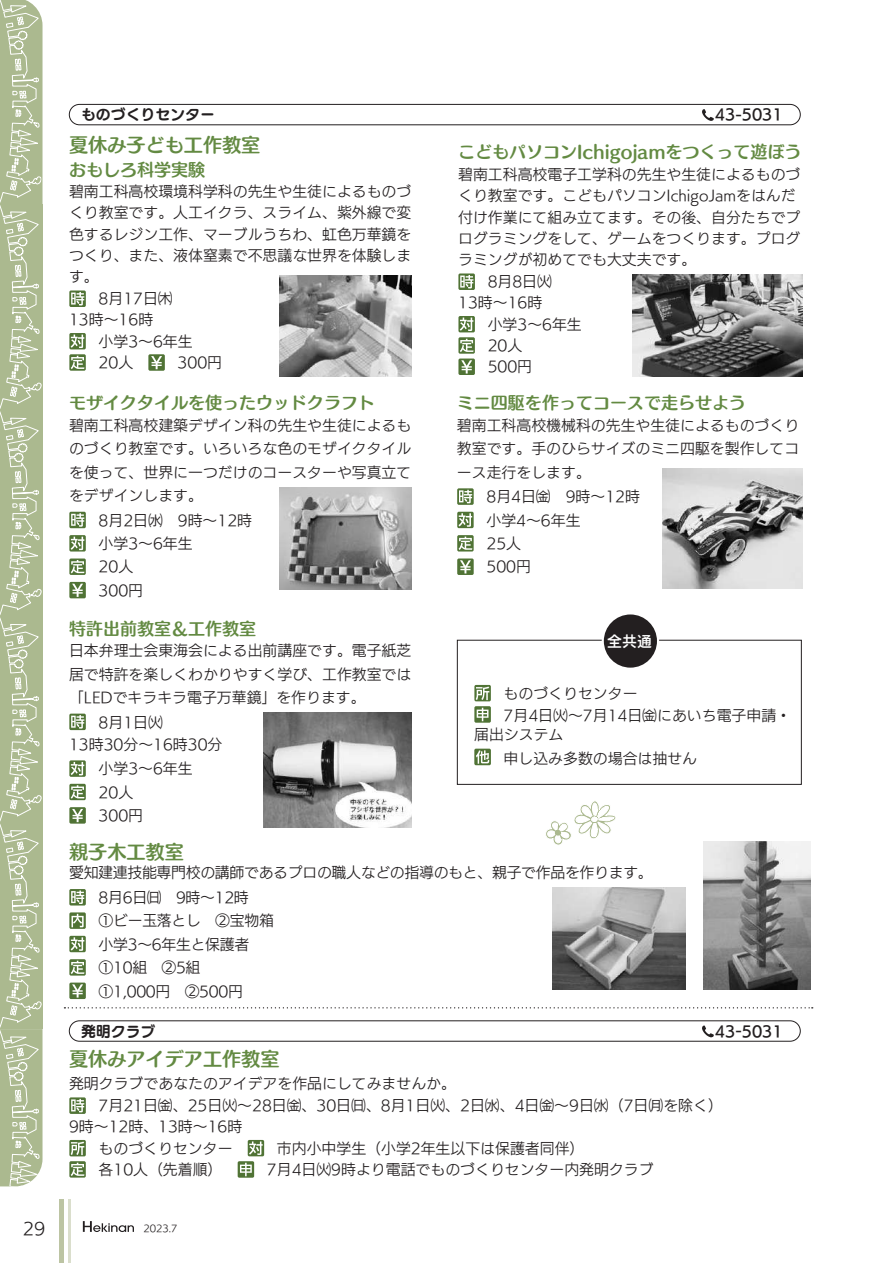
<style>
.page{position:relative;width:893px;height:1263px;background:#fff}
.page>*{position:absolute;margin:0;border:0;box-sizing:border-box;transform-origin:0 0}
.t1{font:19.2px "Humming Std B";color:#638a42}
.t2{font:16.95px "Humming Std B";color:#638a42}
.t3{font:16.95px "UD Kakugo Small Pr 6 R";color:#231f20}
.t4{font:14.85px/22.4px "UD Kakugo Small Pr 6 R";color:#231f20}
.t5{font:14.85px/23.5px "UD Kakugo Small Pr 6 R";letter-spacing:-.02em;color:#231f20}
.t6{font:14.85px "UD Marugo Small Pr 6 B";color:#231f20}
.t7{font:14.85px "UD Kakugo Small Pr 6 DB";color:#231f20}
.t8{font:14.85px "UD Kakugo Small Pr 6 DB";color:#fff}
.t9{font:9.6px "UD Kakugo Small Pr 6 R";color:#231f20}
.s1{font-family:"UD Kakugo Small Pr 6 N DB"}
</style>
<div class="page">
<svg style="left:0;top:0;width:43px;height:1186px;background:#b6c29e"></svg>
<svg style="left:702px;top:1025px;width:12px;height:12px"></svg>
<div style="left:69px;top:1020px;width:731px;height:21px;border:1px solid #231f20;border-radius:10px"></div>
<svg style="left:702px;top:109px;width:12px;height:12px"></svg>
<div style="left:69px;top:104px;width:731px;height:21px;border:1px solid #231f20;border-radius:10px"></div>
<svg style="left:69px;top:1097px;width:17px;height:17px"></svg>
<svg style="left:71px;top:1099px;width:13px;height:13px"></svg>
<svg style="left:69px;top:1140px;width:17px;height:16px"></svg>
<svg style="left:71px;top:1141px;width:13px;height:14px"></svg>
<div style="left:248px;top:1140px;width:16px;height:16px;background:#507335;border-radius:2px"></div>
<svg style="left:249px;top:1141px;width:14px;height:14px"></svg>
<div style="left:69px;top:1161px;width:17px;height:16px;background:#507335;border-radius:2px"></div>
<svg style="left:71px;top:1163px;width:13px;height:13px"></svg>
<div style="left:238px;top:1161px;width:16px;height:17px;background:#507335;border-radius:2px"></div>
<svg style="left:240px;top:1163px;width:12px;height:13px"></svg>
<div style="left:69px;top:290px;width:17px;height:17px;background:#507335;border-radius:2px"></div>
<svg style="left:71px;top:292px;width:13px;height:13px"></svg>
<svg style="left:69px;top:333px;width:17px;height:16px"></svg>
<svg style="left:71px;top:335px;width:13px;height:13px"></svg>
<div style="left:69px;top:354px;width:17px;height:17px;background:#507335;border-radius:2px"></div>
<svg style="left:71px;top:356px;width:13px;height:13px"></svg>
<div style="left:148px;top:354px;width:17px;height:17px;background:#507335;border-radius:2px"></div>
<svg style="left:151px;top:356px;width:11px;height:13px"></svg>
<div style="left:458px;top:273px;width:17px;height:17px;background:#507335;border-radius:2px"></div>
<svg style="left:460px;top:275px;width:13px;height:13px"></svg>
<svg style="left:458px;top:316px;width:17px;height:16px"></svg>
<svg style="left:460px;top:318px;width:13px;height:13px"></svg>
<div style="left:458px;top:337px;width:17px;height:17px;background:#507335;border-radius:2px"></div>
<svg style="left:460px;top:339px;width:14px;height:13px"></svg>
<div style="left:458px;top:358px;width:17px;height:17px;background:#507335;border-radius:2px"></div>
<svg style="left:461px;top:360px;width:11px;height:13px"></svg>
<div style="left:69px;top:512px;width:17px;height:16px;background:#507335;border-radius:2px"></div>
<svg style="left:71px;top:513px;width:13px;height:14px"></svg>
<svg style="left:69px;top:535px;width:17px;height:16px"></svg>
<svg style="left:71px;top:537px;width:13px;height:13px"></svg>
<svg style="left:69px;top:558px;width:17px;height:17px"></svg>
<svg style="left:71px;top:560px;width:13px;height:13px"></svg>
<div style="left:69px;top:582px;width:17px;height:16px;background:#507335;border-radius:2px"></div>
<svg style="left:72px;top:584px;width:11px;height:13px"></svg>
<svg style="left:69px;top:714px;width:17px;height:16px"></svg>
<svg style="left:71px;top:715px;width:13px;height:13px"></svg>
<svg style="left:69px;top:760px;width:17px;height:17px"></svg>
<svg style="left:71px;top:762px;width:13px;height:13px"></svg>
<div style="left:69px;top:784px;width:17px;height:16px;background:#507335;border-radius:2px"></div>
<svg style="left:71px;top:785px;width:13px;height:14px"></svg>
<div style="left:69px;top:807px;width:17px;height:17px;background:#507335;border-radius:2px"></div>
<svg style="left:72px;top:809px;width:11px;height:13px"></svg>
<div style="left:69px;top:889px;width:17px;height:16px;background:#507335;border-radius:2px"></div>
<svg style="left:71px;top:890px;width:13px;height:14px"></svg>
<svg style="left:69px;top:912px;width:17px;height:17px"></svg>
<svg style="left:72px;top:914px;width:12px;height:13px"></svg>
<div style="left:69px;top:936px;width:17px;height:16px;background:#507335;border-radius:2px"></div>
<svg style="left:71px;top:937px;width:13px;height:14px"></svg>
<div style="left:69px;top:959px;width:17px;height:16px;background:#507335;border-radius:2px"></div>
<svg style="left:71px;top:961px;width:13px;height:13px"></svg>
<div style="left:69px;top:982px;width:17px;height:17px;background:#507335;border-radius:2px"></div>
<svg style="left:72px;top:984px;width:11px;height:13px"></svg>
<div style="left:457px;top:488px;width:17px;height:17px;background:#507335;border-radius:2px"></div>
<svg style="left:459px;top:490px;width:13px;height:13px"></svg>
<div style="left:457px;top:512px;width:17px;height:16px;background:#507335;border-radius:2px"></div>
<svg style="left:458px;top:513px;width:14px;height:14px"></svg>
<div style="left:457px;top:535px;width:17px;height:16px;background:#507335;border-radius:2px"></div>
<svg style="left:459px;top:537px;width:13px;height:13px"></svg>
<div style="left:457px;top:558px;width:17px;height:17px;background:#507335;border-radius:2px"></div>
<svg style="left:460px;top:560px;width:11px;height:13px"></svg>
<svg style="left:64px;top:1007px;width:749px;height:1px"></svg>
<img style="left:279px;top:275px;width:133px;height:102px">
<img style="left:279px;top:487px;width:133px;height:102px">
<img style="left:552px;top:887px;width:133px;height:102px">
<img style="left:704px;top:842px;width:106px;height:147px">
<img style="left:662px;top:469px;width:141px;height:119px">
<img style="left:263px;top:712px;width:149px;height:115px">
<img style="left:632px;top:275px;width:171px;height:102px">
<svg style="left:546px;top:801px;width:70px;height:44px"></svg>
<div style="left:603px;top:613px;width:55px;height:56px;background:#231f20;border-radius:50%"></div>
<div style="left:602px;top:612px;width:57px;height:58px;border:2px solid #fff;border-radius:50%"></div>
<div style="left:474px;top:685px;width:17px;height:16px;background:#507335;border-radius:2px"></div>
<svg style="left:476px;top:686px;width:13px;height:14px"></svg>
<svg style="left:474px;top:706px;width:17px;height:17px"></svg>
<svg style="left:477px;top:708px;width:11px;height:13px"></svg>
<div style="left:474px;top:749px;width:17px;height:16px;background:#507335;border-radius:2px"></div>
<svg style="left:476px;top:750px;width:13px;height:14px"></svg>
<hr style="left:60px;top:1199px;width:4px;height:64px;background:#bcc4a3">
<hr style="left:68px;top:1199px;width:2px;height:64px;background:#dadecc">
<svg style="left:83px;top:1221px;width:51px;height:11px"></svg>
<p class="t6" style="left:81px;top:106px;width:135px">ものづくりセンター</p>
<p class="t7" style="left:715px;top:106px;width:69px">43<span class="s1">-</span>5031</p>
<p class="t1" style="left:69px;top:130px;width:193px">夏休み子ども工作教室</p>
<p class="t2" style="left:69px;top:156px;width:138px">おもしろ科学実験</p>
<p class="t4" style="left:69px;top:181px;width:344px">碧南工科高校環境科学科の先生や生徒によるものづ</p>
<p class="t4" style="left:69px;top:202px;width:344px">くり教室です。人工イクラ、スライム、紫外線で変</p>
<p class="t4" style="left:69px;top:223px;width:344px">色するレジン工作、マーブルうちわ、虹色万華鏡を</p>
<p class="t4" style="left:69px;top:244px;width:344px">つくり、また、液体窒素で不思議な世界を体験しま</p>
<p class="t4" style="left:69px;top:266px;width:31px">す。</p>
<p class="t4" style="left:99px;top:288px;width:76px">8月17日㈭</p>
<p class="t4" style="left:99px;top:309px;width:96px;line-height:21.8px;text-indent:-30px">13時～16時<br>小学3～6年生<br>20人　</p>
<p class="t4" style="left:178px;top:352px;width:46px">300円</p>
<p class="t2" style="left:458px;top:139px;width:345px">こどもパソコンIchigojamをつくって遊ぼう</p>
<p class="t4" style="left:458px;top:164px;width:344px">碧南工科高校電子工学科の先生や生徒によるものづ</p>
<p class="t4" style="left:458px;top:185px;width:339px">くり教室です。こどもパソコンIchigoJamをはんだ</p>
<p class="t4" style="left:458px;top:206px;width:344px">付け作業にて組み立てます。その後、自分たちでプ</p>
<p class="t4" style="left:458px;top:227px;width:344px">ログラミングをして、ゲームをつくります。プログ</p>
<p class="t4" style="left:458px;top:249px;width:240px">ラミングが初めてでも大丈夫です。</p>
<p class="t4" style="left:488px;top:271px;width:66px">8月8日㈫</p>
<p class="t4" style="left:488px;top:292px;width:96px;line-height:21.6px;text-indent:-30px">13時～16時<br>小学3～6年生<br>20人<br>500円</p>
<p class="t2" style="left:69px;top:390px;width:308px">モザイクタイルを使ったウッドクラフト</p>
<p class="t4" style="left:69px;top:415px;width:344px">碧南工科高校建築デザイン科の先生や生徒によるも</p>
<p class="t4" style="left:69px;top:438px;width:344px">のづくり教室です。いろいろな色のモザイクタイル</p>
<p class="t4" style="left:69px;top:461px;width:344px">を使って、世界に一つだけのコースターや写真立て</p>
<p class="t4" style="left:69px;top:485px;width:135px">をデザインします。</p>
<p class="t4" style="left:99px;top:509px;width:155px">8月2日㈬　9時～12時</p>
<p class="t4" style="left:99px;top:533px;width:96px">小学3～6年生</p>
<p class="t4" style="left:99px;top:556px;width:51px">20人　</p>
<p class="t4" style="left:99px;top:579px;width:46px">300円</p>
<p class="t2" style="left:69px;top:616px;width:189px">特許出前教室＆工作教室</p>
<p class="t4" style="left:69px;top:640px;width:344px">日本弁理士会東海会による出前講座です。電子紙芝</p>
<p class="t4" style="left:69px;top:663px;width:344px">居で特許を楽しくわかりやすく学び、工作教室では</p>
<p class="t4" style="left:69px;top:687px;width:298px">「LEDでキラキラ電子万華鏡」を作ります。</p>
<p class="t4" style="left:99px;top:711px;width:66px">8月1日㈫</p>
<p class="t4" style="left:99px;top:733px;width:125px;line-height:23.7px;text-indent:-30px">13時30分～16時30分小学3～6年生<br>20人<br>300円</p>
<p class="t1" style="left:69px;top:837px;width:116px">親子木工教室</p>
<p class="t5" style="left:99px;top:861px;width:556px;text-indent:-30px">愛知建連技能専門校の講師であるプロの職人などの指導のもと、親子で作品を作ります。<br>8月6日㈰　9時～12時<br>①ビー玉落とし　②宝物箱<br>小学3～6年生と保護者<br>①10組　②5組<br>①1,000円　②500円</p>
<p class="t2" style="left:457px;top:390px;width:291px">ミニ四駆を作ってコースで走らせよう</p>
<p class="t4" style="left:457px;top:415px;width:344px">碧南工科高校機械科の先生や生徒によるものづくり</p>
<p class="t4" style="left:457px;top:438px;width:344px">教室です。手のひらサイズのミニ四駆を製作してコ</p>
<p class="t4" style="left:457px;top:461px;width:135px">ース走行をします。</p>
<p class="t4" style="left:486px;top:486px;width:155px">8月4日㈮　9時～12時</p>
<p class="t4" style="left:486px;top:509px;width:96px">小学4～6年生</p>
<p class="t4" style="left:486px;top:533px;width:36px">25人</p>
<p class="t4" style="left:486px;top:556px;width:46px">500円</p>
<p class="t8" style="left:607px;top:633px;width:46px">全共通</p>
<p class="t4" style="left:504px;top:682px;width:289px">ものづくりセンター<br>7月4日㈫～7月14日㈮にあいち電子申請・</p>
<p class="t4" style="left:504px;top:723px;width:195px;line-height:23.4px;text-indent:-30px">届出システム<br>申し込み多数の場合は抽せん</p>
<p class="t6" style="left:81px;top:1023px;width:76px">発明クラブ</p>
<p class="t7" style="left:715px;top:1023px;width:69px">43<span class="s1">-</span>5031</p>
<p class="t1" style="left:69px;top:1044px;width:212px">夏休みアイデア工作教室</p>
<p class="t4" style="left:99px;top:1073px;width:626px;text-indent:-30px">発明クラブであなたのアイデアを作品にしてみませんか。<br>7月21日㈮、25日㈫～28日㈮、30日㈰、8月1日㈫、2日㈬、4日㈮～9日㈬（7日㈪を除く）</p>
<p class="t4" style="left:99px;top:1115px;width:150px;text-indent:-30px">9時～12時、13時～16時ものづくりセンター　</p>
<p class="t4" style="left:277px;top:1137px;width:309px">市内小中学生（小学2年生以下は保護者同伴）</p>
<p class="t4" style="left:99px;top:1159px;width:140px">各10人（先着順）　</p>
<p class="t4" style="left:267px;top:1159px;width:388px">7月4日㈫9時より電話でものづくりセンター内発明クラブ</p>
<p class="t3" style="left:23px;top:1220px;width:24px">29</p>
<p class="t9" style="left:144px;top:1223px;width:36px">2023.7</p>
</div>
